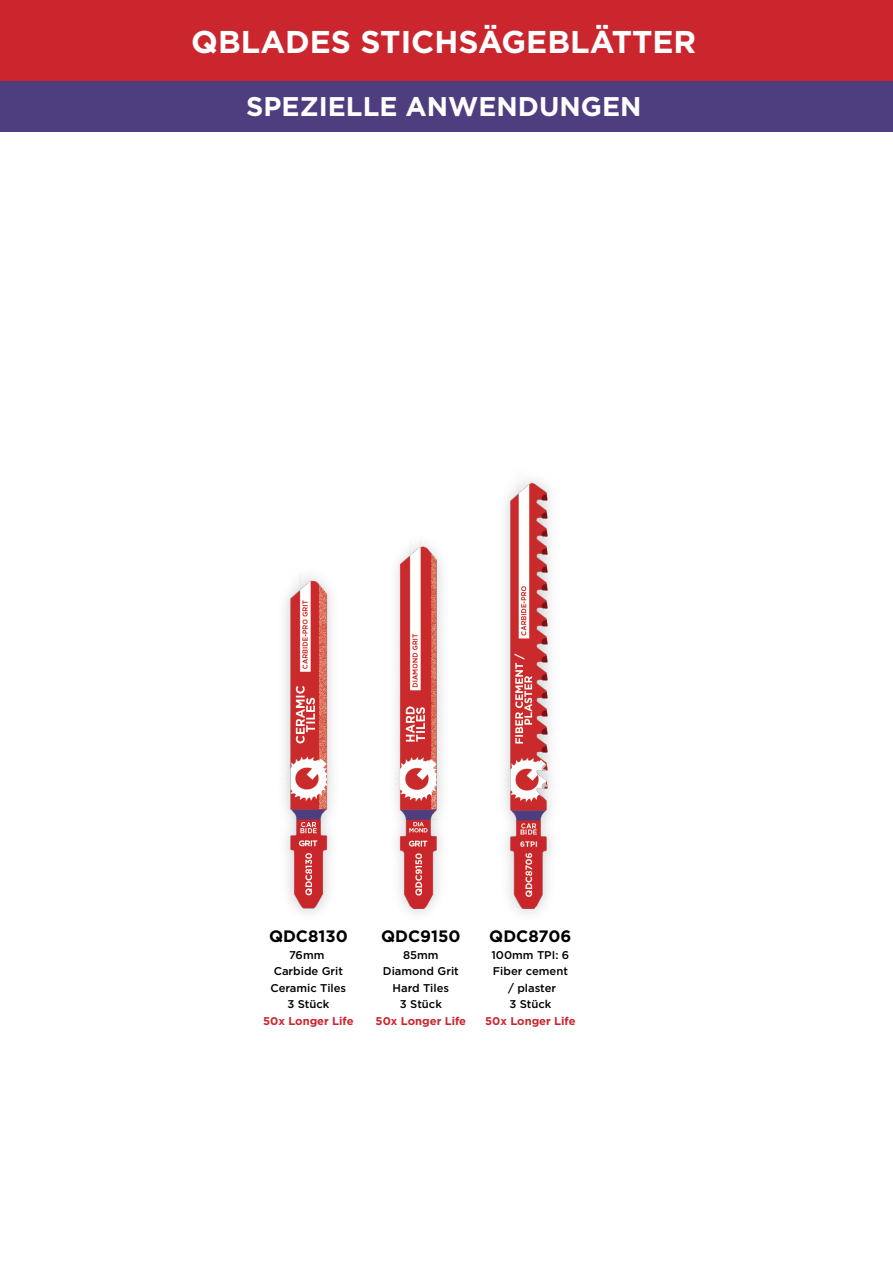
<style>
.page{position:relative;width:893px;height:1263px;background:#fff}
.page>*{position:absolute;margin:0;border:0;box-sizing:border-box;transform-origin:0 0}
.t1{font:700 31.5px "Gotham";color:#fff}
.t2{font:700 27px "Gotham";color:#fff}
.t3{font:700 16.5px "Gotham";color:#000001}
.t4{font:500 11.25px/16.5px "Gotham";color:#000001;text-align:center}
.t5{font:700 11.25px "Gotham";color:#cb262e}
</style>
<div class="page">
<div style="left:0;top:0;width:893px;height:81px;background:#cb262e"></div>
<div style="left:0;top:81px;width:893px;height:50px;background:#4e3d7f"></div>
<img style="left:284px;top:575px;width:48px;height:338px">
<img style="left:395px;top:540px;width:47px;height:374px">
<img style="left:504px;top:480px;width:48px;height:434px">
<h1 class="t1" style="left:191px;top:21px;width:507px">QBLADES STICHSÄGEBLÄTTER</h1>
<h2 class="t2" style="left:262px;top:89px;width:370px">D COUP ER - HOUT (BIM)</h2>
<h2 class="t2" style="left:246px;top:89px;width:397px">SPEZIELLE ANWENDUNGEN</h2>
<h3 class="t3" style="left:269px;top:925px;width:80px">QDC8130</h3>
<p class="t4" style="left:271px;top:946px;width:77px">76mm<br>Carbide Grit<br>Ceramic Tiles<br>3 Stück</p>
<p class="t5" style="left:263px;top:1013px;width:92px">50x Longer Life</p>
<h3 class="t3" style="left:381px;top:925px;width:81px">QDC9150</h3>
<p class="t4" style="left:383px;top:946px;width:77px">85mm<br>Diamond Grit<br>Hard Tiles<br>3 Stück</p>
<p class="t5" style="left:376px;top:1013px;width:92px">50x Longer Life</p>
<h3 class="t3" style="left:489px;top:925px;width:84px">QDC8706</h3>
<p class="t4" style="left:491px;top:946px;width:79px">100mm TPI: 6<br>Fiber cement / plaster<br>3 Stück</p>
<p class="t5" style="left:485px;top:1013px;width:92px">50x Longer Life</p>
</div>
